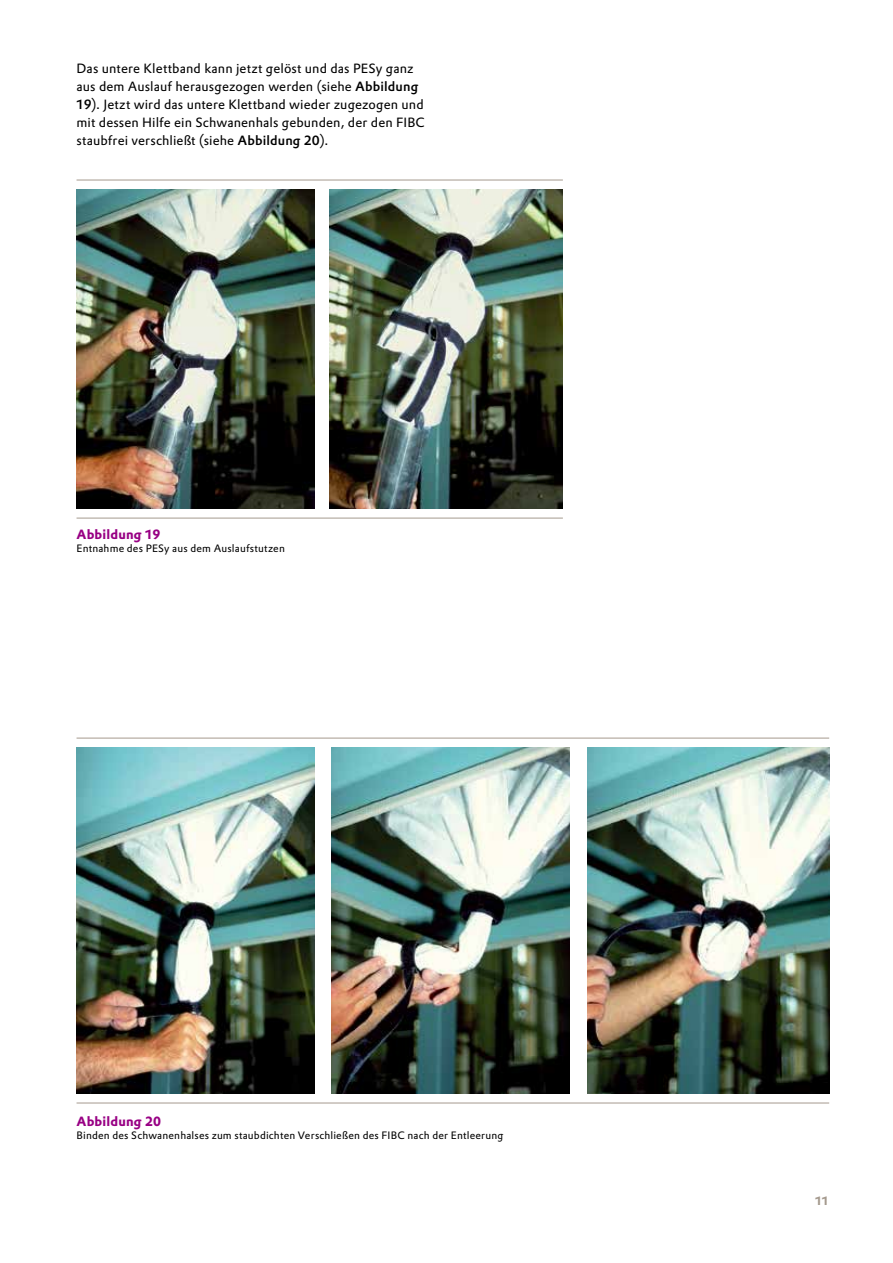
<style>
.page{position:relative;width:893px;height:1263px;background:#fff}
.page>*{position:absolute;margin:0;border:0;box-sizing:border-box;transform-origin:0 0}
.t1{font:13.2px/18px "Evonik Prokyon";letter-spacing:.01em;color:#000}
.t2{font:700 13.2px "Evonik Prokyon";letter-spacing:.01em;color:#980084}
.t3{font:700 12px "Evonik Prokyon";color:#a59a8e}
.t4{font:10.5px "Evonik Prokyon";letter-spacing:.02em;color:#000}
.s1{font-weight:500}
</style>
<div class="page">
<img style="left:77px;top:189px;width:237px;height:320px">
<img style="left:330px;top:189px;width:233px;height:320px">
<img style="left:77px;top:747px;width:237px;height:347px">
<img style="left:331px;top:747px;width:239px;height:347px">
<img style="left:588px;top:747px;width:241px;height:347px">
<hr style="left:77px;top:518px;width:486px;height:1px;background:#a59a8e">
<hr style="left:77px;top:738px;width:752px;height:1px;background:#a59a8e">
<hr style="left:77px;top:1103px;width:752px;height:1px;background:#a59a8e">
<hr style="left:77px;top:180px;width:486px;height:1px;background:#a59a8e">
<p class="t1" style="left:77px;top:58px;width:350px">Das untere Klettband kann jetzt gelöst und das PESy ganz aus dem Auslauf herausgezogen werden (siehe <span class="s1">Abbildung 19</span>). Jetzt wird das untere Klettband wieder zugezogen und mit dessen Hilfe ein Schwanenhals gebunden, der den FIBC staubfrei verschließt (siehe <span class="s1">Abbildung 20</span>).</p>
<p class="t2" style="left:77px;top:523px;width:85px">Abbildung 19</p>
<p class="t4" style="left:77px;top:540px;width:210px">Entnahme des PESy aus dem Auslaufstutzen</p>
<p class="t2" style="left:77px;top:1110px;width:86px">Abbildung 20</p>
<p class="t4" style="left:77px;top:1128px;width:428px">Binden des Schwanenhalses zum staubdichten Verschließen des FIBC nach der Entleerung</p>
<p class="t3" style="left:815px;top:1191px;width:15px">11</p>
</div>
